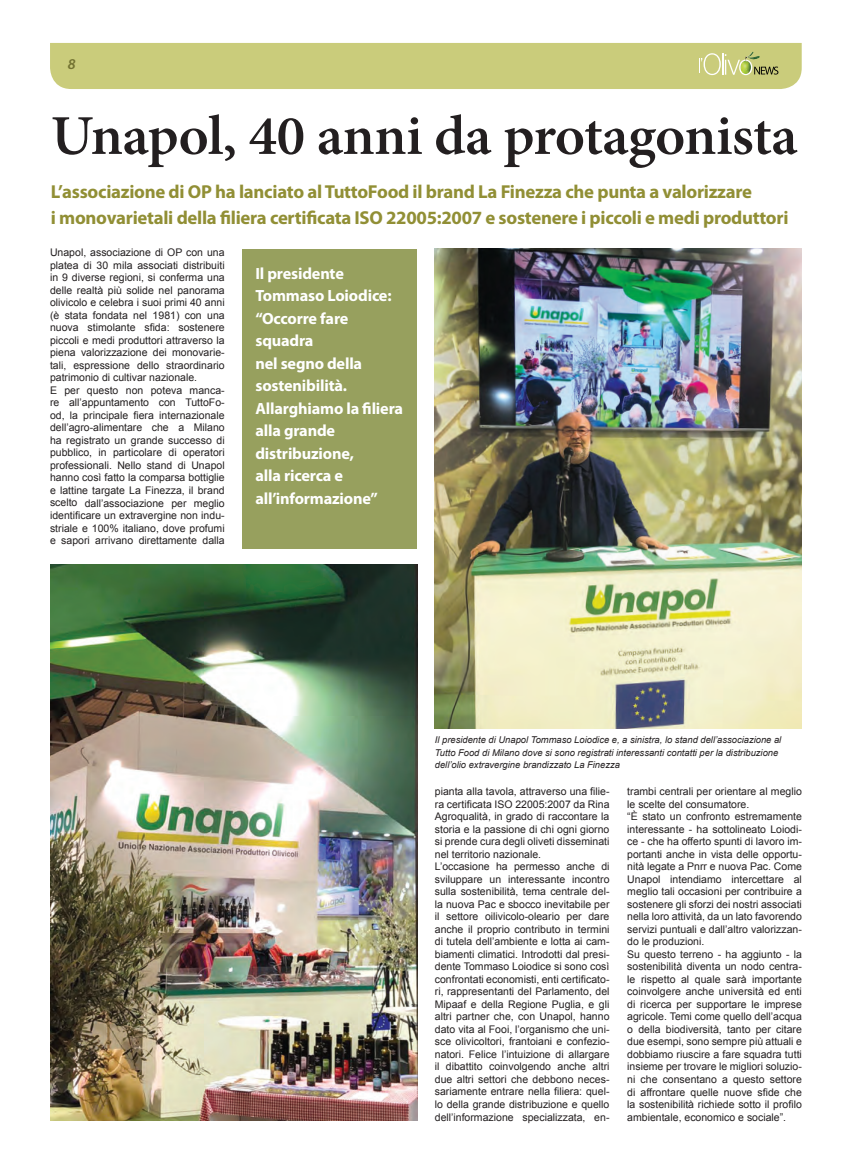
<style>
.page{position:relative;width:852px;height:1171px;background:#fff}
.page>*{position:absolute;margin:0;border:0;box-sizing:border-box;transform-origin:0 0}
.t1{font:600 56.25px "Minion Pro";letter-spacing:-.015em;color:#231f20}
.t2{font:700 18.75px/26.2px "Myriad Pro";letter-spacing:-.015em;color:#918f35}
.t3{font:700 16.25px/22.5px "Myriad Pro";letter-spacing:-.01em;color:#fff}
.t4{font:italic 600 15px "Myriad Pro";color:#737331}
.t5{font:10.5px/12.5px "Arial";color:#231f20}
.t6{font:italic 9.38px/12.5px "Arial";color:#231f20}
</style>
<div class="page">
<div style="left:50px;top:43px;width:751px;height:46px;background:#cacc7b"></div>
<img style="left:50px;top:564px;width:367px;height:556px">
<img style="left:434px;top:248px;width:367px;height:480px">
<div style="left:242px;top:248px;width:175px;height:300px;background:#97a05e"></div>
<h3 class="t4" style="left:68px;top:56px;width:9px">8</h3>
<h1 class="t1" style="left:51px;top:97px;width:748px">Unapol, 40 anni da protagonista</h1>
<h2 class="t2" style="left:51px;top:178px;width:738px">L’associazione di OP ha lanciato al TuttoFood il brand La Finezza che punta a valorizzare<br>i monovarietali della filiera certificata ISO 22005:2007 e sostenere i piccoli e medi produttori</h2>
<p class="t5" style="left:50px;top:246px;width:176px">Unapol, associazione di OP con una platea di 30 mila associati distribuiti in 9 diverse regioni, si conferma una delle realtà più solide nel panorama olivicolo e celebra i suoi primi 40 anni (è stata fondata nel 1981) con una nuova stimolante sfida: sostenere piccoli e medi produttori attraverso la piena valorizzazione dei monovarie&shy;tali, espressione dello straordinario patrimonio di cultivar nazionale.<br>E per questo non poteva manca&shy;re all’appuntamento con TuttoFo&shy;od, la principale fiera internazionale dell’agro-alimentare che a Milano ha registrato un grande successo di pubblico, in particolare di operatori professionali. Nello stand di Unapol hanno così fatto la comparsa bottiglie e lattine targate La Finezza, il brand scelto dall’associazione per meglio identificare un extravergine non indu&shy;striale e 100% italiano, dove profumi e sapori arrivano direttamente dalla</p>
<h3 class="t3" style="left:255px;top:262px;width:149px">Il presidente<br>Tommaso Loiodice: “Occorre fare squadra<br>nel segno della sostenibilità.<br>Allarghiamo la filiera alla grande distribuzione,<br>alla ricerca e all’informazione”</h3>
<p class="t6" style="left:434px;top:733px;width:348px">Il presidente di Unapol Tommaso Loiodice e, a sinistra, lo stand dell’associazione al<br>Tutto Food di Milano dove si sono registrati interessanti contatti per la distribuzione dell’olio extravergine brandizzato La Finezza</p>
<p class="t5" style="left:434px;top:785px;width:176px">pianta alla tavola, attraverso una filie&shy;ra certificata ISO 22005:2007 da Rina Agroqualità, in grado di raccontare la storia e la passione di chi ogni giorno si prende cura degli oliveti disseminati nel territorio nazionale.<br>L’occasione ha permesso anche di sviluppare un interessante incontro sulla sostenibilità, tema centrale del&shy;la nuova Pac e sbocco inevitabile per il settore oilivicolo-oleario per dare anche il proprio contributo in termini di tutela dell’ambiente e lotta ai cam&shy;biamenti climatici. Introdotti dal presi&shy;dente Tommaso Loiodice si sono così confrontati economisti, enti certificato&shy;ri, rappresentanti del Parlamento, del Mipaaf e della Regione Puglia, e gli altri partner che, con Unapol, hanno dato vita al Fooi, l’organismo che uni&shy;sce olivicoltori, frantoiani e confezio&shy;natori. Felice l’intuizione di allargare il dibattito coinvolgendo anche altri due altri settori che debbono neces&shy;sariamente entrare nella filiera: quel&shy;lo della grande distribuzione e quello dell’informazione specializzata, en-</p>
<p class="t5" style="left:627px;top:785px;width:176px">trambi centrali per orientare al meglio le scelte del consumatore.<br>“È stato un confronto estremamente interessante - ha sottolineato Loiodi&shy;ce - che ha offerto spunti di lavoro im&shy;portanti anche in vista delle opportu&shy;nità legate a Pnrr e nuova Pac. Come Unapol intendiamo intercettare al meglio tali occasioni per contribuire a sostenere gli sforzi dei nostri associati nella loro attività, da un lato favorendo servizi puntuali e dall’altro valorizzan&shy;do le produzioni.<br>Su questo terreno - ha aggiunto - la sostenibilità diventa un nodo centra&shy;le rispetto al quale sarà importante coinvolgere anche università ed enti di ricerca per supportare le imprese agricole. Temi come quello dell’acqua o della biodiversità, tanto per citare due esempi, sono sempre più attuali e dobbiamo riuscire a fare squadra tutti insieme per trovare le migliori soluzio&shy;ni che consentano a questo settore di affrontare quelle nuove sfide che la sostenibilità richiede sotto il profilo ambientale, economico e sociale”.</p>
</div>
